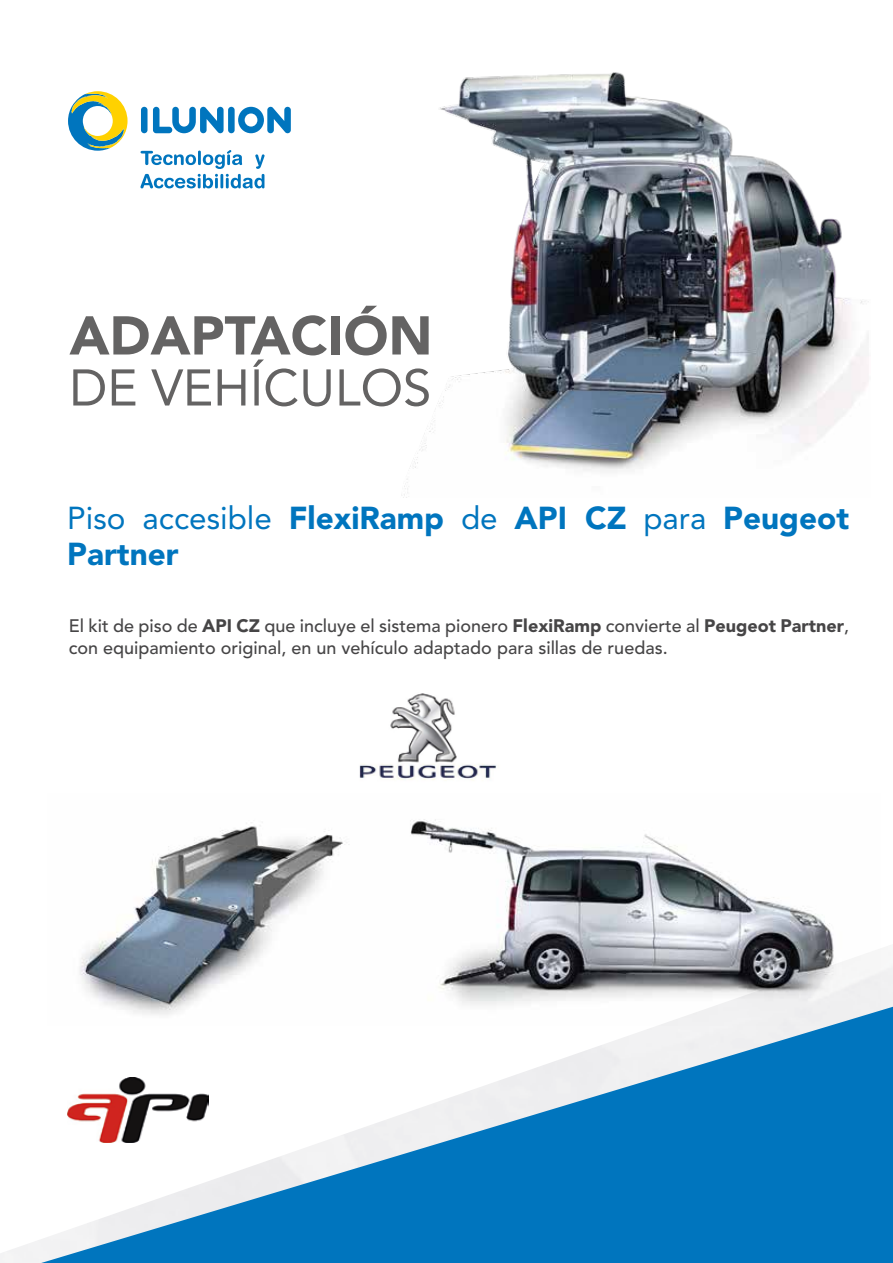
<style>
.page{position:relative;width:893px;height:1263px;background:#fff}
.page>*{position:absolute;margin:0;border:0;box-sizing:border-box;transform-origin:0 0}
.t1{font:900 54px "Avenir";color:#646363}
.t2{font:51px "Avenir";color:#646363}
.t3{font:900 31.5px/36px "Avenir";color:#0075be}
.t4{font:500 18px/21.6px "Avenir";color:#464546}
.s1{font-weight:400}
.s2{font-weight:900}
</style>
<div class="page">
<img style="left:98px;top:819px;width:735px;height:125px">
<img style="left:359px;top:693px;width:138px;height:88px">
<img style="left:401px;top:72px;width:468px;height:424px">
<img style="left:0;top:944px;width:893px;height:319px">
<svg style="left:41px;top:1007px;width:852px;height:256px;fill:#0075be"></svg>
<svg style="left:68px;top:91px;width:60px;height:60px"></svg>
<svg style="left:141px;top:107px;width:150px;height:26px"></svg>
<svg style="left:140px;top:150px;width:125px;height:38px"></svg>
<img style="left:68px;top:1077px;width:140px;height:65px">
<h1 class="t1" style="left:69px;top:303px;width:364px">ADAPTACIÓN</h1>
<h2 class="t2" style="left:69px;top:358px;width:363px">DE VEHÍCULOS</h2>
<h3 class="t3" style="left:67px;top:500px;width:783px"><span class="s1">Piso accesible</span> FlexiRamp <span class="s1">de</span> API CZ <span class="s1">para</span> Peugeot<br>Partner</h3>
<p class="t4" style="left:69px;top:616px;width:782px">El kit de piso de <span class="s2">API CZ</span> que incluye el sistema pionero <span class="s2">FlexiRamp</span> convierte al <span class="s2">Peugeot Partner</span>, con equipamiento original, en un vehículo adaptado para sillas de ruedas.</p>
</div>
